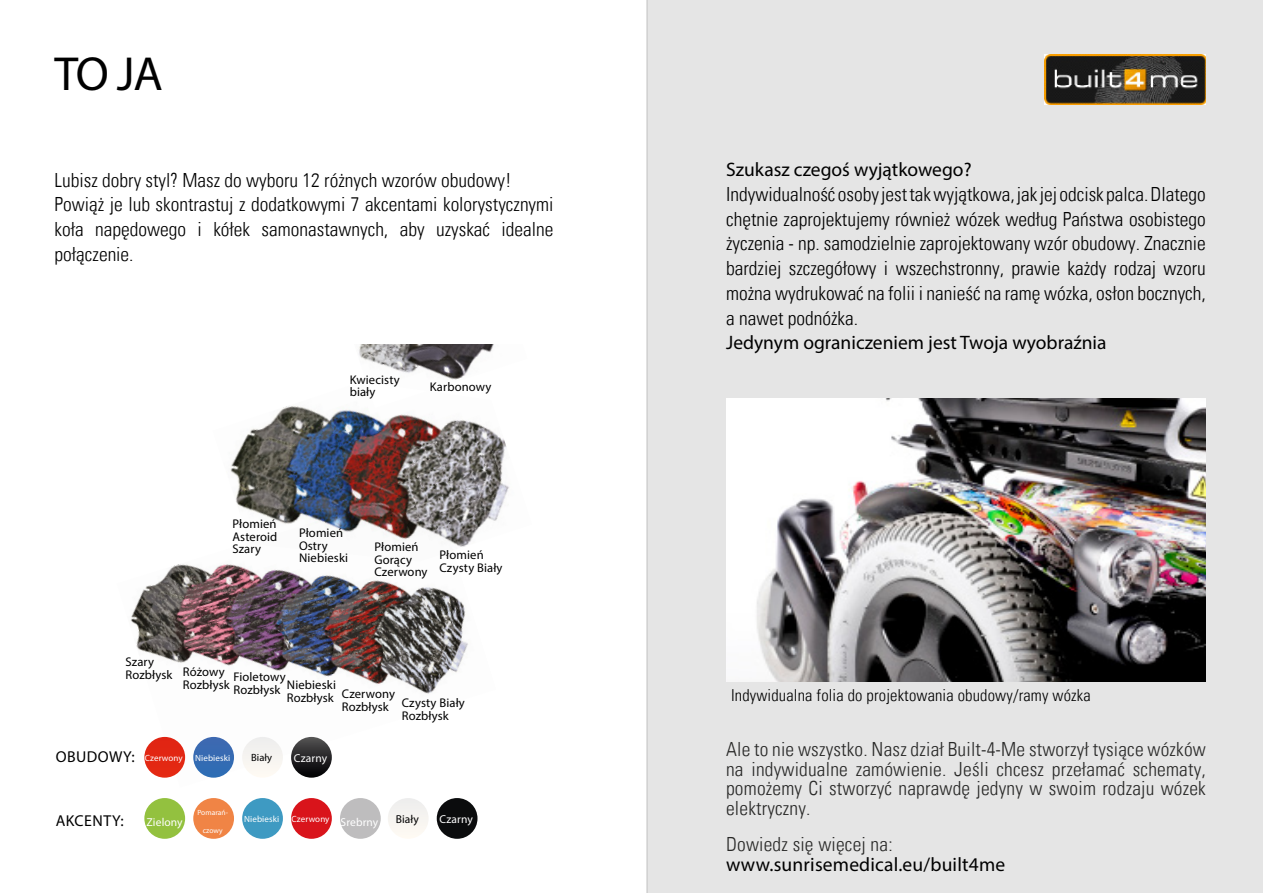
<style>
.page{position:relative;width:1263px;height:893px;background:#fff}
.page>*{position:absolute;margin:0;border:0;box-sizing:border-box;transform-origin:0 0}
.t1{font:48px "Myriad Pro";color:#000}
.t2{font:19.5px/24.8px "Univers Com 47 Light Cond";color:#000}
.t3{font:19.5px/19.5px "Univers Com 47 Light Cond";letter-spacing:.01em;color:#282827;text-align:justify}
.t4{font:19.5px "Myriad Pro";color:#000}
.t5{font:16.5px "Univers Com 47 Light Cond";letter-spacing:.01em;color:#000}
.t6{font:15.75px "Myriad Pro";letter-spacing:.03em;color:#000}
.t7{font:12.6px/12.6px "Myriad Pro";letter-spacing:.01em;color:#000}
.t8{font:11.55px "Myriad Pro";letter-spacing:.01em;color:#fff}
.t9{font:11.55px "Myriad Pro";letter-spacing:.01em;color:#000}
.t10{font:10.5px "Myriad Pro";letter-spacing:.01em;color:#000}
.t11{font:9px "Myriad Pro";letter-spacing:.01em;color:#fff}
.t12{font:7.5px "Myriad Pro";letter-spacing:.01em;color:#fff}
.s1{font-size:11.55px}
</style>
<div class="page">
<img style="left:359px;top:344px;width:135px;height:36px">
<img style="left:230px;top:406px;width:279px;height:115px">
<img style="left:130px;top:485px;width:366px;height:293px">
<div style="left:291px;top:737px;width:41px;height:41px;background:linear-gradient(to bottom,#515050,#010003);border-radius:20px"></div>
<div style="left:242px;top:737px;width:41px;height:41px;background:#f6f4f0;border-radius:20px"></div>
<div style="left:193px;top:737px;width:41px;height:41px;background:#366bb3;border-radius:20px"></div>
<div style="left:144px;top:737px;width:41px;height:41px;background:#e22713;border-radius:20px"></div>
<div style="left:144px;top:798px;width:41px;height:41px;background:#93c13f;border-radius:50%"></div>
<div style="left:193px;top:798px;width:41px;height:41px;background:#f08445;border-radius:50%"></div>
<div style="left:242px;top:798px;width:41px;height:41px;background:#3e9ac2;border-radius:50%"></div>
<div style="left:291px;top:798px;width:41px;height:41px;background:#d9141b;border-radius:50%"></div>
<div style="left:340px;top:798px;width:41px;height:41px;background:#bebdbe;border-radius:50%"></div>
<div style="left:437px;top:798px;width:40px;height:41px;background:#0b0c0d;border-radius:50%"></div>
<div style="left:388px;top:798px;width:41px;height:41px;background:#f6f4f0;border-radius:20px"></div>
<div style="left:646px;top:0;width:617px;height:893px;background:#e5e5e5"></div>
<img style="left:1044px;top:54px;width:162px;height:51px">
<img style="left:726px;top:398px;width:480px;height:283px">
<h1 class="t1" style="left:55px;top:45px;width:110px">TO JA</h1>
<p class="t2" style="left:55px;top:167px;width:500px">Lubisz dobry styl? Masz do wyboru 12 różnych wzorów obudowy!<br>Powiąż je lub skontrastuj z dodatkowymi 7 akcentami kolorystycznymi koła napędowego i kółek samonastawnych, aby uzyskać idealne połączenie.</p>
<p class="t7" style="left:350px;top:373px;width:52px">Kwiecisty biały</p>
<p class="t7" style="left:430px;top:380px;width:63px">Karbonowy</p>
<p class="t7" style="left:232px;top:517px;width:46px;text-align:justify">Płomień Asteroid Szary</p>
<p class="t7" style="left:299px;top:526px;width:51px">Płomień<br>Ostry<br>Niebieski</p>
<p class="t7" style="left:374px;top:540px;width:55px">Płomień<br>Gorący<br>Czerwony</p>
<p class="t7" style="left:439px;top:548px;width:65px">Płomień<br>Czysty Biały</p>
<p class="t7" style="left:125px;top:656px;width:101px">Szary<br>Rozbłysk Różowy</p>
<p class="t7" style="left:183px;top:678px;width:155px">Rozbłysk Rozbłysk Niebieski</p>
<p class="t7" style="left:233px;top:671px;width:54px">Fioletowy</p>
<p class="t7" style="left:287px;top:689px;width:110px">Rozbłysk Czerwony</p>
<p class="t7" style="left:402px;top:696px;width:65px;text-indent:-60px">Rozbłysk Czysty Biały<br>Rozbłysk</p>
<p class="t6" style="left:56px;top:747px;width:80px">OBUDOWY:</p>
<p class="t11" style="left:145px;top:752px;width:39px">Czerwony</p>
<p class="t11" style="left:195px;top:752px;width:37px">Niebieski</p>
<p class="t10" style="left:251px;top:751px;width:23px">Biały</p>
<p class="t8" style="left:294px;top:751px;width:35px">Czarny</p>
<p class="t6" style="left:56px;top:811px;width:70px">AKCENTY:</p>
<p class="t8" style="left:147px;top:815px;width:38px">Zielony</p>
<p class="t12" style="left:197px;top:807px;width:32px">Pomarań-</p>
<p class="t12" style="left:203px;top:826px;width:22px">czowy</p>
<p class="t11" style="left:244px;top:813px;width:37px">Niebieski</p>
<p class="t11" style="left:292px;top:813px;width:88px">Czerwony <span class="s1">Srebrny</span></p>
<p class="t9" style="left:396px;top:812px;width:25px">Biały</p>
<p class="t8" style="left:440px;top:812px;width:35px">Czarny</p>
<p class="t4" style="left:726px;top:157px;width:247px">Szukasz czegoś wyjątkowego?</p>
<p class="t2" style="left:726px;top:182px;width:481px;text-align:justify">Indywidualność osoby jest tak wyjątkowa, jak jej odcisk palca. Dlatego chętnie zaprojektujemy również wózek według Państwa osobistego życzenia - np. samodzielnie zaprojektowany wzór obudowy. Znacznie bardziej szczegółowy i wszechstronny, prawie każdy rodzaj wzoru można wydrukować na folii i nanieść na ramę wózka, osłon bocznych, a nawet podnóżka.</p>
<p class="t4" style="left:726px;top:331px;width:382px">Jedynym ograniczeniem jest Twoja wyobraźnia</p>
<p class="t5" style="left:731px;top:685px;width:361px">Indywidualna folia do projektowania obudowy/ramy wózka</p>
<p class="t3" style="left:726px;top:740px;width:481px">Ale to nie wszystko. Nasz dział Built-4-Me stworzył tysiące wózków na indywidualne zamówienie. Jeśli chcesz przełamać schematy, pomożemy Ci stworzyć naprawdę jedyny w swoim rodzaju wózek elektryczny.</p>
<p class="t3" style="left:726px;top:835px;width:168px">Dowiedz się więcej na:</p>
<p class="t4" style="left:726px;top:852px;width:281px">www.sunrisemedical.eu/built4me</p>
</div>
